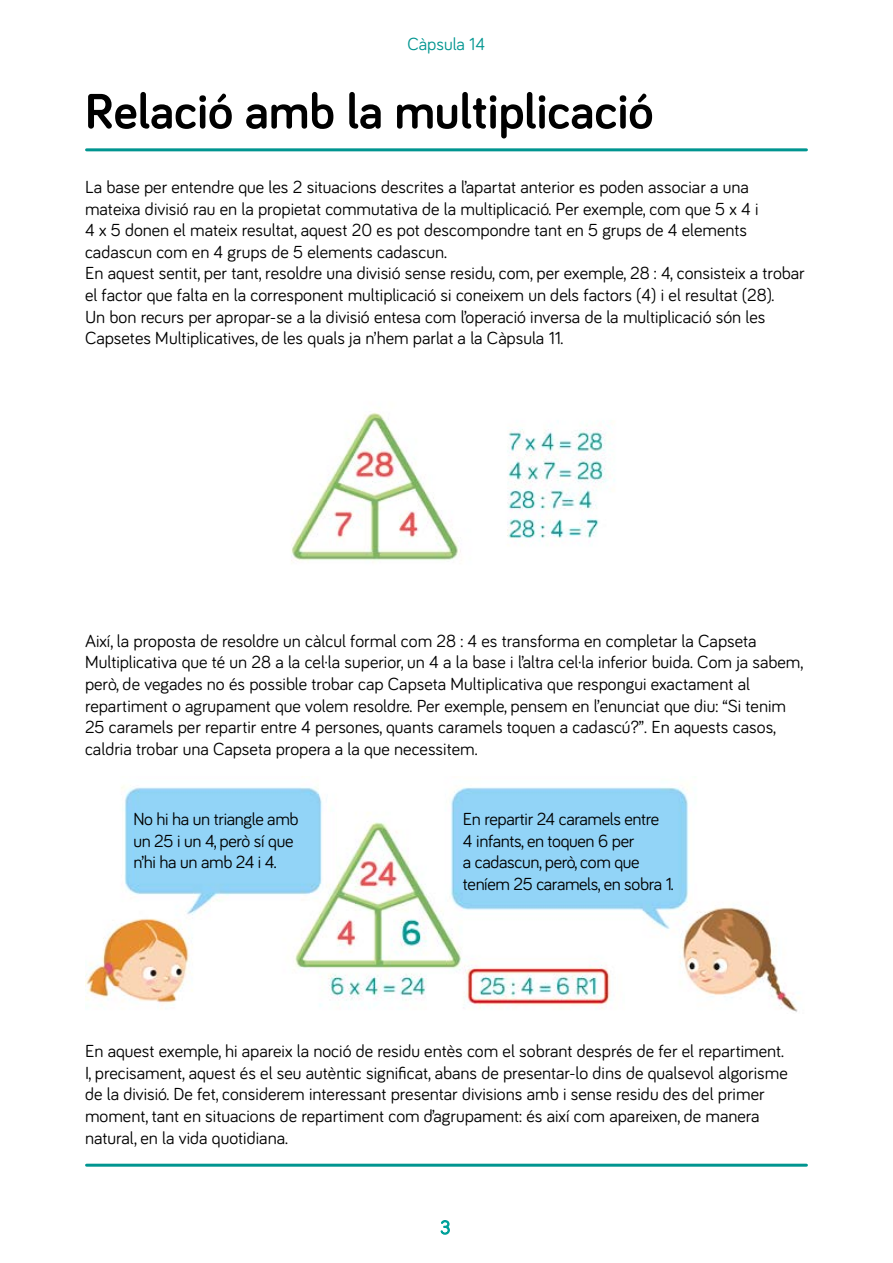
<style>
.page{position:relative;width:893px;height:1263px;background:#fff}
.page>*{position:absolute;margin:0;border:0;box-sizing:border-box;transform-origin:0 0}
.t1{font:700 51px "Bariol";color:#000}
.t2{font:18px/21.6px "Bariol";color:#000}
.t3{font:18px/21.6px "Bariol";letter-spacing:-.02em;color:#000}
.t4{font:18px "Bariol";color:#009590}
</style>
<div class="page">
<svg style="left:440px;top:1220px;width:10px;height:15px"></svg>
<hr style="left:87px;top:1164px;width:719px;height:3px;background:#009590">
<hr style="left:87px;top:148px;width:719px;height:3px;background:#009590">
<img style="left:291px;top:412px;width:324px;height:150px">
<img style="left:85px;top:785px;width:715px;height:227px">
<p class="t4" style="left:408px;top:31px;width:79px">Càpsula 14</p>
<h1 class="t1" style="left:85px;top:76px;width:570px">Relació amb la multiplicació</h1>
<p class="t2" style="left:85px;top:175px;width:721px">La base per entendre que les 2 situacions descrites a l’apartat anterior es poden associar a una mateixa divisió rau en la propietat commutativa de la multiplicació. Per exemple, com que 5 x 4 i<br>4 x 5 donen el mateix resultat, aquest 20 es pot descompondre tant en 5 grups de 4 elements cadascun com en 4 grups de 5 elements cadascun.<br>En aquest sentit, per tant, resoldre una divisió sense residu, com, per exemple, 28 : 4, consisteix a trobar el factor que falta en la corresponent multiplicació si coneixem un dels factors (4) i el resultat (28).<br>Un bon recurs per apropar-se a la divisió entesa com l’operació inversa de la multiplicació són les Capsetes Multiplicatives, de les quals ja n’hem parlat a la Càpsula 11.</p>
<p class="t2" style="left:85px;top:629px;width:720px">Així, la proposta de resoldre un càlcul formal com 28 : 4 es transforma en completar la Capseta Multiplicativa que té un 28 a la cel·la superior, un 4 a la base i l’altra cel·la inferior buida. Com ja sabem, però, de vegades no és possible trobar cap Capseta Multiplicativa que respongui exactament al repartiment o agrupament que volem resoldre. Per exemple, pensem en l’enunciat que diu: “Si tenim 25 caramels per repartir entre 4 persones, quants caramels toquen a cadascú?”. En aquests casos, caldria trobar una Capseta propera a la que necessitem.</p>
<p class="t3" style="left:133px;top:807px;width:167px">No hi ha un triangle amb un 25 i un 4, però sí que n’hi ha un amb 24 i 4.</p>
<p class="t3" style="left:463px;top:807px;width:212px">En repartir 24 caramels entre<br>4 infants, en toquen 6 per<br>a cadascun, però, com que teníem 25 caramels, en sobra 1.</p>
<p class="t2" style="left:85px;top:1039px;width:704px">En aquest exemple, hi apareix la noció de residu entès com el sobrant després de fer el repartiment.<br>I, precisament, aquest és el seu autèntic significat, abans de presentar-lo dins de qualsevol algorisme de la divisió. De fet, considerem interessant presentar divisions amb i sense residu des del primer moment, tant en situacions de repartiment com d’agrupament: és així com apareixen, de manera natural, en la vida quotidiana.</p>
</div>
